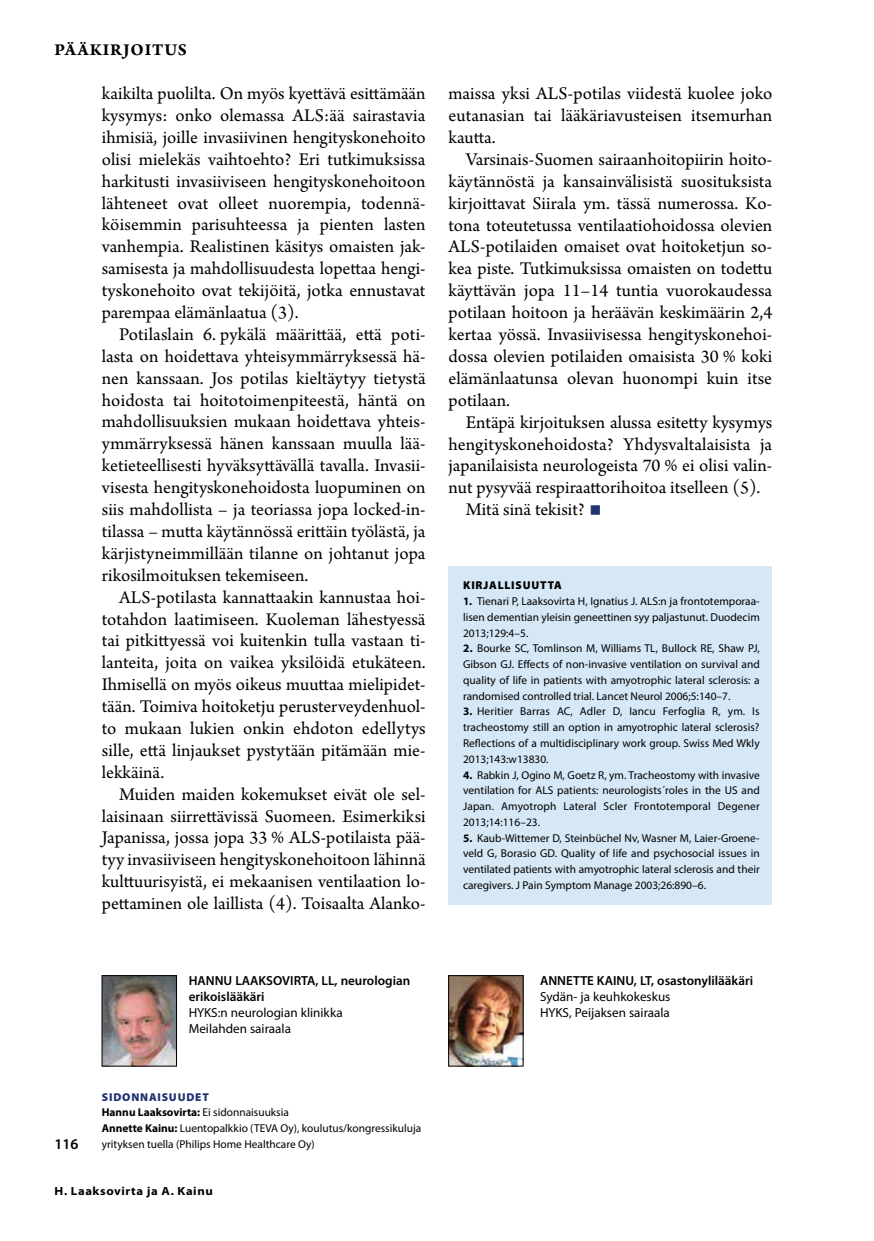
<style>
.page{position:relative;width:874px;height:1241px;background:#fff}
.page>*{position:absolute;margin:0;border:0;box-sizing:border-box;transform-origin:0 0}
.t1{font:42px "Arno Pro";color:#203371}
.t2{font:18.9px/21.9px "Arno Pro";color:#000;text-align:justify}
.t3{font:17.5px "Arno Pro Bold Sm Text";letter-spacing:.05em;color:#000}
.t4{font:600 14.88px "Myriad Pro";color:#000}
.t5{font:13.12px/15.8px "Myriad Pro";color:#000}
.t6{font:600 13.12px/15.8px "Myriad Pro";color:#000}
.t7{font:700 semi-expanded 11.9px "Myriad Pro";letter-spacing:.05em;color:#000}
.t8{font:11.38px/15.8px "Myriad Pro";color:#000;text-align:justify}
.t9{font:900 11.38px "Myriad Pro";letter-spacing:.07em;color:#000}
.s1{font-weight:700}
.s2{font-weight:900;color:#203371}
</style>
<div class="page">
<div style="left:448px;top:566px;width:323px;height:338px;background:#d6e8f6"></div>
<img style="left:104px;top:977px;width:71px;height:87px">
<div style="left:102px;top:975px;width:75px;height:91px;border:1px solid #000"></div>
<img style="left:450px;top:977px;width:71px;height:87px">
<div style="left:448px;top:975px;width:75px;height:91px;border:1px solid #000"></div>
<p class="t3" style="left:55px;top:39px;width:134px">PÄÄKIRJOITUS</p>
<p class="t2" style="left:102px;top:83px;width:325px">kaikilta puolilta. On myös kyettävä esittämään kysymys: onko olemassa ALS:ää sairastavia ihmisiä, joille invasiivinen hengityskonehoito olisi mielekäs vaihtoehto? Eri tutkimuksissa harkitusti invasiiviseen hengityskonehoitoon lähteneet ovat olleet nuorempia, todennä&shy;köisemmin parisuhteessa ja pienten lasten vanhempia. Realistinen käsitys omaisten jak&shy;samisesta ja mahdollisuudesta lopettaa hengi&shy;tyskonehoito ovat tekijöitä, jotka ennustavat parempaa elämänlaatua (3).</p>
<p class="t2" style="left:102px;top:324px;width:325px;text-indent:17px">Potilaslain 6. pykälä määrittää, että poti&shy;lasta on hoidettava yhteisymmärryksessä hä&shy;nen kanssaan. Jos potilas kieltäytyy tietystä hoidosta tai hoitotoimenpiteestä, häntä on mahdollisuuksien mukaan hoidettava yhteis&shy;ymmärryksessä hänen kanssaan muulla lää&shy;ketieteellisesti hyväksyttävällä tavalla. Invasii&shy;visesta hengityskonehoidosta luopuminen on siis mahdollista – ja teoriassa jopa locked-in&shy;tilassa – mutta käytännössä erittäin työlästä, ja kärjistyneimmillään tilanne on johtanut jopa rikosilmoituksen tekemiseen.</p>
<p class="t2" style="left:102px;top:587px;width:325px;text-indent:17px">ALS-potilasta kannattaakin kannustaa hoi&shy;totahdon laatimiseen. Kuoleman lähestyessä tai pitkittyessä voi kuitenkin tulla vastaan ti&shy;lanteita, joita on vaikea yksilöidä etukäteen.<br>Ihmisellä on myös oikeus muuttaa mielipidet&shy;tään. Toimiva hoitoketju perusterveydenhuol&shy;to mukaan lukien onkin ehdoton edellytys sille, että linjaukset pystytään pitämään mie&shy;lekkäinä.</p>
<p class="t2" style="left:102px;top:784px;width:325px;text-indent:17px">Muiden maiden kokemukset eivät ole sel&shy;laisinaan siirrettävissä Suomeen. Esimerkiksi Japanissa, jossa jopa 33 % ALS-potilaista pää&shy;tyy invasiiviseen hengityskonehoitoon lähinnä kulttuurisyistä, ei mekaanisen ventilaation lo&shy;pettaminen ole laillista (4). Toisaalta Alanko-</p>
<p class="t2" style="left:448px;top:84px;width:325px">maissa yksi ALS-potilas viidestä kuolee joko eutanasian tai lääkäriavusteisen itsemurhan kautta.</p>
<p class="t2" style="left:448px;top:149px;width:325px;text-indent:17px">Varsinais-Suomen sairaanhoitopiirin hoito&shy;käytännöstä ja kansainvälisistä suosituksista kirjoittavat Siirala ym. tässä numerossa. Ko&shy;tona toteutetussa ventilaatiohoidossa olevien ALS-potilaiden omaiset ovat hoitoketjun so&shy;kea piste. Tutkimuksissa omaisten on todettu käyttävän jopa 11–14 tuntia vuorokaudessa potilaan hoitoon ja heräävän keskimäärin 2,4 kertaa yössä. Invasiivisessa hengityskonehoi&shy;dossa olevien potilaiden omaisista 30 % koki elämänlaatunsa olevan huonompi kuin itse potilaan.</p>
<p class="t2" style="left:465px;top:412px;width:308px">Entäpä kirjoituksen alussa esitetty kysymys</p>
<p class="t2" style="left:448px;top:434px;width:325px">hengityskonehoidosta? Yhdysvaltalaisista ja</p>
<p class="t2" style="left:448px;top:455px;width:325px">japanilaisista neurologeista 70 % ei olisi valin-</p>
<p class="t2" style="left:448px;top:477px;width:313px">nut pysyvää respiraattorihoitoa itselleen (5).</p>
<p class="t2" style="left:465px;top:499px;width:120px">Mitä sinä tekisit?</p>
<h1 class="t1" style="left:588px;top:483px;width:15px">■</h1>
<p class="t9" style="left:463px;top:577px;width:100px">KIRJALLISUUTTA</p>
<p class="t8" style="left:463px;top:593px;width:298px"><span class="s1">1.</span> Tienari P, Laaksovirta H, Ignatius J. ALS:n ja frontotemporaa&shy;lisen dementian yleisin geneettinen syy paljastunut. Duodecim 2013;129:4–5.</p>
<p class="t8" style="left:463px;top:640px;width:298px"><span class="s1">2.</span> Bourke SC, Tomlinson M, Williams TL, Bullock RE, Shaw PJ, Gibson GJ. Effects of non-invasive ventilation on survival and quality of life in patients with amyotrophic lateral sclerosis: a randomised controlled trial. Lancet Neurol 2006;5:140–7.</p>
<p class="t8" style="left:463px;top:703px;width:298px"><span class="s1">3.</span> Heritier Barras AC, Adler D, Iancu Ferfoglia R, ym. Is tracheostomy still an option in amyotrophic lateral sclerosis?<br>Reflections of a multidisciplinary work group. Swiss Med Wkly 2013;143:w13830.</p>
<p class="t8" style="left:463px;top:766px;width:298px"><span class="s1">4.</span> Rabkin J, Ogino M, Goetz R, ym. Tracheostomy with invasive ventilation for ALS patients: neurologists´roles in the US and Japan. Amyotroph Lateral Scler Frontotemporal Degener 2013;14:116–23.</p>
<p class="t8" style="left:463px;top:829px;width:298px"><span class="s1">5.</span> Kaub-Wittemer D, Steinbüchel Nv, Wasner M, Laier-Groene&shy;veld G, Borasio GD. Quality of life and psychosocial issues in ventilated patients with amyotrophic lateral sclerosis and their caregivers. J Pain Symptom Manage 2003;26:890–6.</p>
<p class="t6" style="left:189px;top:972px;width:223px">HANNU LAAKSOVIRTA, LL, neurologian erikoislääkäri</p>
<p class="t5" style="left:189px;top:1004px;width:155px">HYKS:n neurologian klinikka<br>Meilahden sairaala</p>
<p class="t8" style="left:102px;top:1088px;width:321px;text-align:left"><span class="s2">SIDONNAISUUDET<br></span><span class="s1">Hannu Laaksovirta:</span> Ei sidonnaisuuksia<br><span class="s1">Annette Kainu:</span> Luentopalkkio (TEVA Oy), koulutus/kongressikuluja yrityksen tuella (Philips Home Healthcare Oy)</p>
<p class="t4" style="left:55px;top:1134px;width:25px">116</p>
<p class="t7" style="left:55px;top:1182px;width:160px">H. Laaksovirta ja A. Kainu</p>
<p class="t6" style="left:539px;top:972px;width:214px">ANNETTE KAINU, LT, osastonylilääkäri</p>
<p class="t5" style="left:539px;top:988px;width:132px">Sydän- ja keuhkokeskus<br>HYKS, Peijaksen sairaala</p>
</div>
